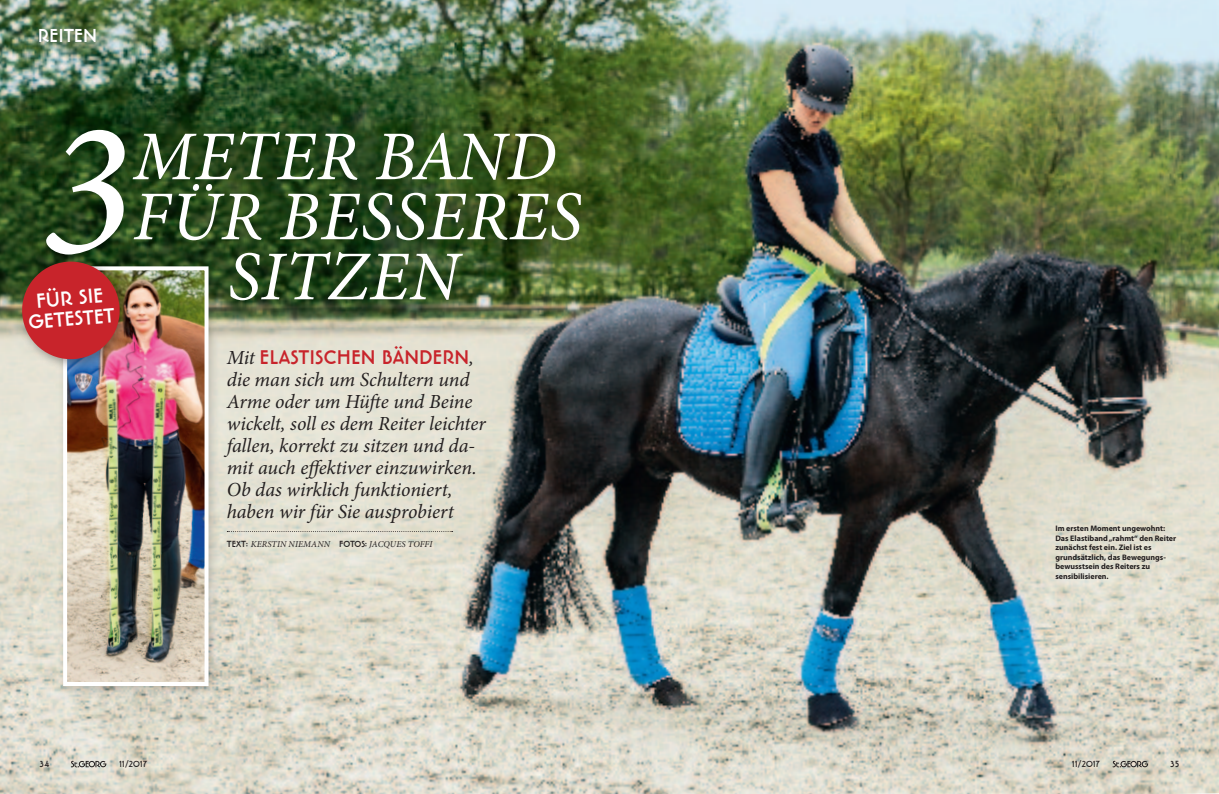
<style>
.page{position:relative;width:1219px;height:794px;background:#fff}
.page>*{position:absolute;margin:0;border:0;box-sizing:border-box;transform-origin:0 0}
.t1{font:italic 192.6px "Minion Pro";color:#fff}
.t2{font:italic 70px/60px "Minion Pro";letter-spacing:.01em;color:#fff}
.t3{font:700 20.6px "Banjoman Text Com";color:#fff}
.Vorspann_1{font:italic 20px/22px "Minion Pro";letter-spacing:-.005em;color:#231f20}
.t4{font:700 19px "Banjoman Text Com";color:#fff}
.t5{font:italic 9px "Minion Pro";letter-spacing:.01em;color:#231f20}
.t6{font:700 9px "Banjoman Text Com";letter-spacing:-.005em;color:#231f20}
.t7{font:700 8px/9.5px "Myriad Pro";color:#231f20}
.s1{font-family:"Banjoman Text Com";font-weight:700;font-style:normal;color:#c8242b}
.s2{font-family:"Banjoman Text Com";font-weight:700;font-style:normal}
</style>
<div class="page">
<img style="left:0;top:0;width:1219px;height:794px">
<svg style="left:1113px;top:761px;width:35px;height:6px"></svg>
<svg style="left:71px;top:761px;width:35px;height:6px"></svg>
<div style="left:56px;top:260px;width:165px;height:438px;background:#231f20;opacity:.2"></div>
<img style="left:68px;top:271px;width:136px;height:410px">
<div style="left:63px;top:266px;width:146px;height:420px;border:4px solid #fff"></div>
<svg style="left:227px;top:531px;width:226px;height:1px"></svg>
<div style="left:16px;top:255px;width:116px;height:116px;background:#231f20;opacity:.4"></div>
<svg style="left:20px;top:259px;width:102px;height:102px;background:#b13b39"></svg>
<p class="t4" style="left:38px;top:23px;width:61px">REITEN</p>
<p class="t1" style="left:41px;top:59px;width:93px">3</p>
<p class="t2" style="left:133px;top:127px;width:450px">METER BAND<br>FÜR BESSERES</p>
<p class="t3" style="left:35px;top:288px;width:69px;rotate:-5deg">FÜR SIE</p>
<p class="t2" style="left:228px;top:247px;width:232px">SITZEN</p>
<p class="t3" style="left:27px;top:309px;width:88px;rotate:-5deg">GETESTET</p>
<p class="Vorspann_1" style="left:227px;top:347px;width:261px">Mit <span class="s1">ELASTISCHEN BÄNDERN</span>, die man sich um Schultern und<br>Arme oder um Hüfte und Beine wickelt, soll es dem Reiter leichter fallen, korrekt zu sitzen und da&shy;mit auch effektiver einzuwirken.<br>Ob das wirklich funktioniert, haben wir für Sie ausprobiert</p>
<p class="t5" style="left:227px;top:538px;width:207px"><span class="s2">TEXT:</span> KERSTIN NIEMANN <span class="s2">FOTOS:</span> JACQUES TOFFI</p>
<p class="t6" style="left:40px;top:758px;width:11px">34</p>
<p class="t6" style="left:119px;top:758px;width:29px">11/2017</p>
<p class="t7" style="left:1055px;top:523px;width:122px">Im ersten Moment ungewohnt:<br>Das Elastiband „rahmt“ den Reiter zunächst fest ein. Ziel ist es grundsätzlich, das Bewegungs&shy;bewusstsein des Reiters zu sensibilisieren.</p>
<p class="t6" style="left:1072px;top:758px;width:29px">11/2017</p>
<p class="t6" style="left:1170px;top:758px;width:10px">35</p>
</div>
